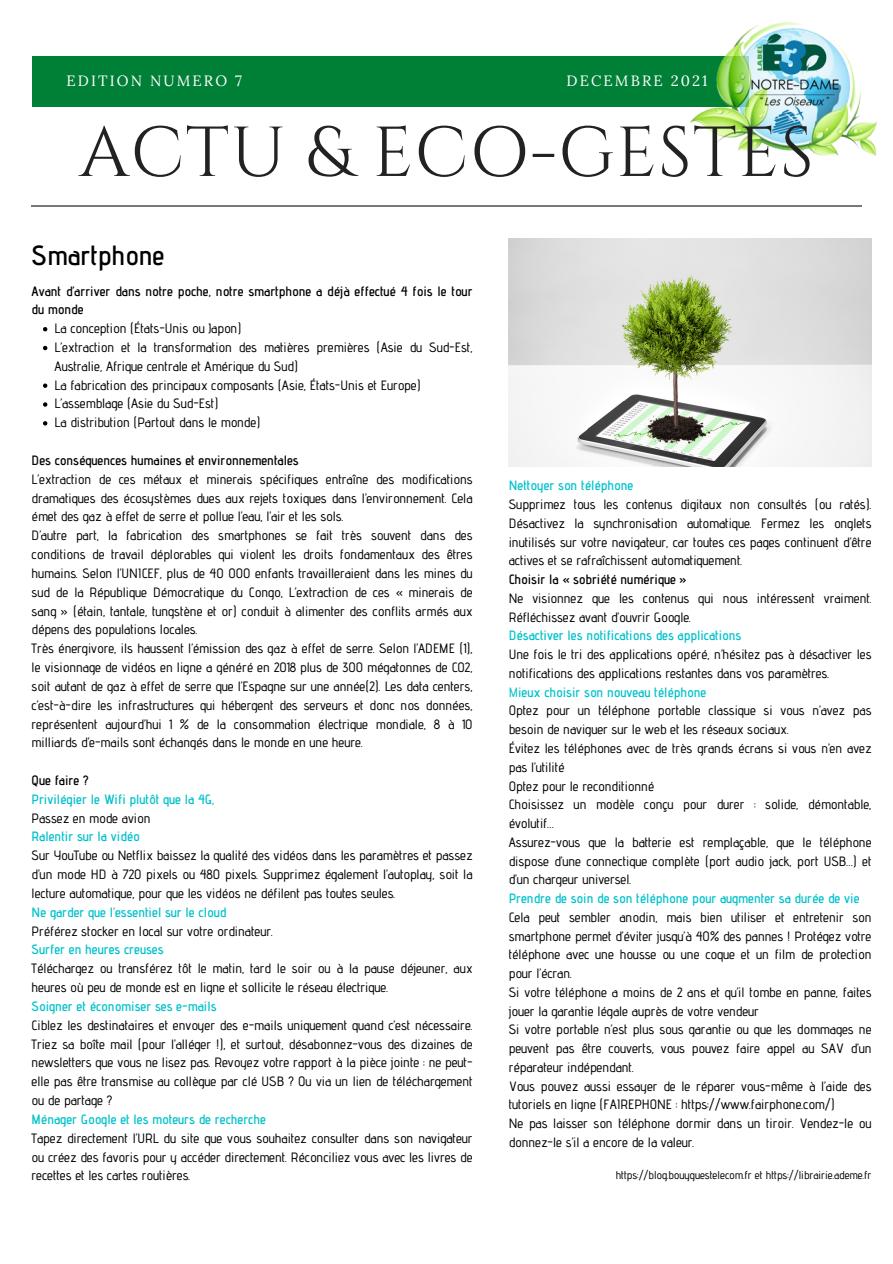
<style>
.page{position:relative;width:893px;height:1264px;background:#fff}
.page>*{position:absolute;margin:0;border:0;box-sizing:border-box;transform-origin:0 0}
.t1{font:70.5px "Cinzel";letter-spacing:.02em;color:#222}
.t2{font:600 27.75px "Advent Pro";color:#000}
.t3{font:14.85px "Lora";letter-spacing:.14em;color:#fff}
.t4{font:500 13.5px/18.8px "Advent Pro";color:#000}
.t5{font:600 13.5px "Advent Pro";color:#00c2cb}
.t6{font:600 13.5px/18.8px "Advent Pro";color:#000}
.t7{font:500 11.25px "Advent Pro";color:#000}
.s1{color:#00c2cb}
.s2{font-weight:600;color:#00c2cb}
</style>
<div class="page">
<div style="left:32px;top:56px;width:716px;height:50px;background:#008037"></div>
<img style="left:690px;top:22px;width:187px;height:134px">
<hr style="left:32px;top:205px;width:830px;height:1px;background:#777">
<img style="left:508px;top:239px;width:363px;height:227px">
<svg style="left:43px;top:327px;width:4px;height:4px"></svg>
<svg style="left:43px;top:346px;width:4px;height:4px"></svg>
<svg style="left:43px;top:383px;width:4px;height:5px"></svg>
<svg style="left:43px;top:402px;width:4px;height:5px"></svg>
<svg style="left:43px;top:421px;width:4px;height:4px"></svg>
<p class="t3" style="left:66px;top:71px;width:177px">EDITION NUMERO 7</p>
<p class="t3" style="left:566px;top:71px;width:143px">DECEMBRE 2021</p>
<h1 class="t1" style="left:79px;top:107px;width:736px">ACTU &amp; ECO-GESTES</h1>
<h2 class="t2" style="left:32px;top:238px;width:134px">Smartphone</h2>
<p class="t6" style="left:32px;top:281px;width:442px">Avant d’arriver dans notre poche, notre smartphone a déjà effectué 4 fois le tour du monde</p>
<p class="t4" style="left:55px;top:319px;width:419px">La conception (États-Unis ou Japon)<br>L’extraction et la transformation des matières premières (Asie du Sud-Est, Australie, Afrique centrale et Amérique du Sud)<br>La fabrication des principaux composants (Asie, États-Unis et Europe)<br>L’assemblage (Asie du Sud-Est)<br>La distribution (Partout dans le monde)</p>
<p class="t6" style="left:32px;top:450px;width:269px">Des conséquences humaines et environnementales</p>
<p class="t4" style="left:32px;top:469px;width:442px">L’extraction de ces métaux et minerais spécifiques entraîne des modifications dramatiques des écosystèmes dues aux rejets toxiques dans l’environnement. Cela émet des gaz à effet de serre et pollue l’eau, l’air et les sols.<br>D’autre part, la fabrication des smartphones se fait très souvent dans des conditions de travail déplorables qui violent les droits fondamentaux des êtres humains. Selon l’UNICEF, plus de 40 000 enfants travailleraient dans les mines du sud de la République Démocratique du Congo, L’extraction de ces « minerais de sang » (étain, tantale, tungstène et or) conduit à alimenter des conflits armés aux dépens des populations locales.<br>Très énergivore, ils haussent l’émission des gaz à effet de serre. Selon l’ADEME (1), le visionnage de vidéos en ligne a généré en 2018 plus de 300 mégatonnes de CO2, soit autant de gaz à effet de serre que l’Espagne sur une année(2). Les data centers, c’est-à-dire les infrastructures qui hébergent des serveurs et donc nos données, représentent aujourd’hui 1 % de la consommation électrique mondiale, 8 à 10 milliards d’e-mails sont échangés dans le monde en une heure.</p>
<p class="t6" style="left:32px;top:770px;width:58px">Que faire ?</p>
<p class="t5" style="left:32px;top:790px;width:184px">Privilégier le Wifi plutôt que la 4G,</p>
<p class="t4" style="left:32px;top:808px;width:120px">Passez en mode avion</p>
<p class="t5" style="left:32px;top:828px;width:110px">Ralentir sur la vidéo</p>
<p class="t4" style="left:32px;top:846px;width:442px;text-align:justify">Sur YouTube ou Netflix baissez la qualité des vidéos dans les paramètres et passez d’un mode HD à 720 pixels ou 480 pixels. Supprimez également l’autoplay, soit la lecture automatique, pour que les vidéos ne défilent pas toutes seules.</p>
<p class="t5" style="left:32px;top:903px;width:196px">Ne garder que l’essentiel sur le cloud</p>
<p class="t4" style="left:32px;top:921px;width:243px">Préférez stocker en local sur votre ordinateur.</p>
<p class="t5" style="left:32px;top:941px;width:133px">Surfer en heures creuses</p>
<p class="t4" style="left:32px;top:958px;width:442px">Téléchargez ou transférez tôt le matin, tard le soir ou à la pause déjeuner, aux heures où peu de monde est en ligne et sollicite le réseau électrique.</p>
<p class="t5" style="left:32px;top:997px;width:186px">Soigner et économiser ses e-mails</p>
<p class="t4" style="left:32px;top:1015px;width:442px;text-align:justify">Ciblez les destinataires et envoyer des e-mails uniquement quand c’est nécessaire.<br>Triez sa boîte mail (pour l’alléger !), et surtout, désabonnez-vous des dizaines de newsletters que vous ne lisez pas. Revoyez votre rapport à la pièce jointe : ne peut&shy;elle pas être transmise au collègue par clé USB ? Ou via un lien de téléchargement ou de partage ?</p>
<p class="t5" style="left:32px;top:1110px;width:236px">Ménager Google et les moteurs de recherche</p>
<p class="t4" style="left:32px;top:1128px;width:442px;text-align:justify">Tapez directement l’URL du site que vous souhaitez consulter dans son navigateur ou créez des favoris pour y accéder directement. Réconciliez vous avec les livres de recettes et les cartes routières.</p>
<p class="t5" style="left:508px;top:477px;width:126px">Nettoyer son téléphone</p>
<p class="t4" style="left:508px;top:495px;width:364px;text-align:justify">Supprimez tous les contenus digitaux non consultés (ou ratés).<br>Désactivez la synchronisation automatique. Fermez les onglets inutilisés sur votre navigateur, car toutes ces pages continuent d’être actives et se rafraîchissent automatiquement.</p>
<p class="t6" style="left:508px;top:570px;width:179px">Choisir la « sobriété numérique »</p>
<p class="t4" style="left:508px;top:588px;width:364px">Ne visionnez que les contenus qui nous intéressent vraiment.<br>Réfléchissez avant d’ouvrir Google.</p>
<p class="t5" style="left:508px;top:627px;width:234px">Désactiver les notifications des applications</p>
<p class="t4" style="left:508px;top:645px;width:364px">Une fois le tri des applications opéré, n’hésitez pas à désactiver les notifications des applications restantes dans vos paramètres.<br><span class="s1">M</span><span class="s2">ieux choisir son nouveau téléphone<br></span>Optez pour un téléphone portable classique si vous n’avez pas besoin de naviguer sur le web et les réseaux sociaux.<br>Évitez les téléphones avec de très grands écrans si vous n’en avez pas l’utilité<br>Optez pour le reconditionné<br>Choisissez un modèle conçu pour durer : solide, démontable, évolutif…<br>Assurez-vous que la batterie est remplaçable, que le téléphone dispose d’une connectique complète (port audio jack, port USB…) et d’un chargeur universel.</p>
<p class="t5" style="left:508px;top:890px;width:352px">Prendre de soin de son téléphone pour augmenter sa durée de vie</p>
<p class="t4" style="left:508px;top:907px;width:364px">Cela peut sembler anodin, mais bien utiliser et entretenir son smartphone permet d’éviter jusqu’à 40% des pannes ! Protégez votre téléphone avec une housse ou une coque et un film de protection pour l’écran.<br>Si votre téléphone a moins de 2 ans et qu’il tombe en panne, faites jouer la garantie légale auprès de votre vendeur<br>Si votre portable n’est plus sous garantie ou que les dommages ne peuvent pas être couverts, vous pouvez faire appel au SAV d’un réparateur indépendant.<br>Vous pouvez aussi essayer de le réparer vous-même à l’aide des tutoriels en ligne (FAIREPHONE : https://www.fairphone.com/)<br>Ne pas laisser son téléphone dormir dans un tiroir. Vendez-le ou donnez-le s’il a encore de la valeur.</p>
<p class="t7" style="left:615px;top:1167px;width:257px">https://blog.bouyguestelecom.fr et https://librairie.ademe.fr</p>
</div>
